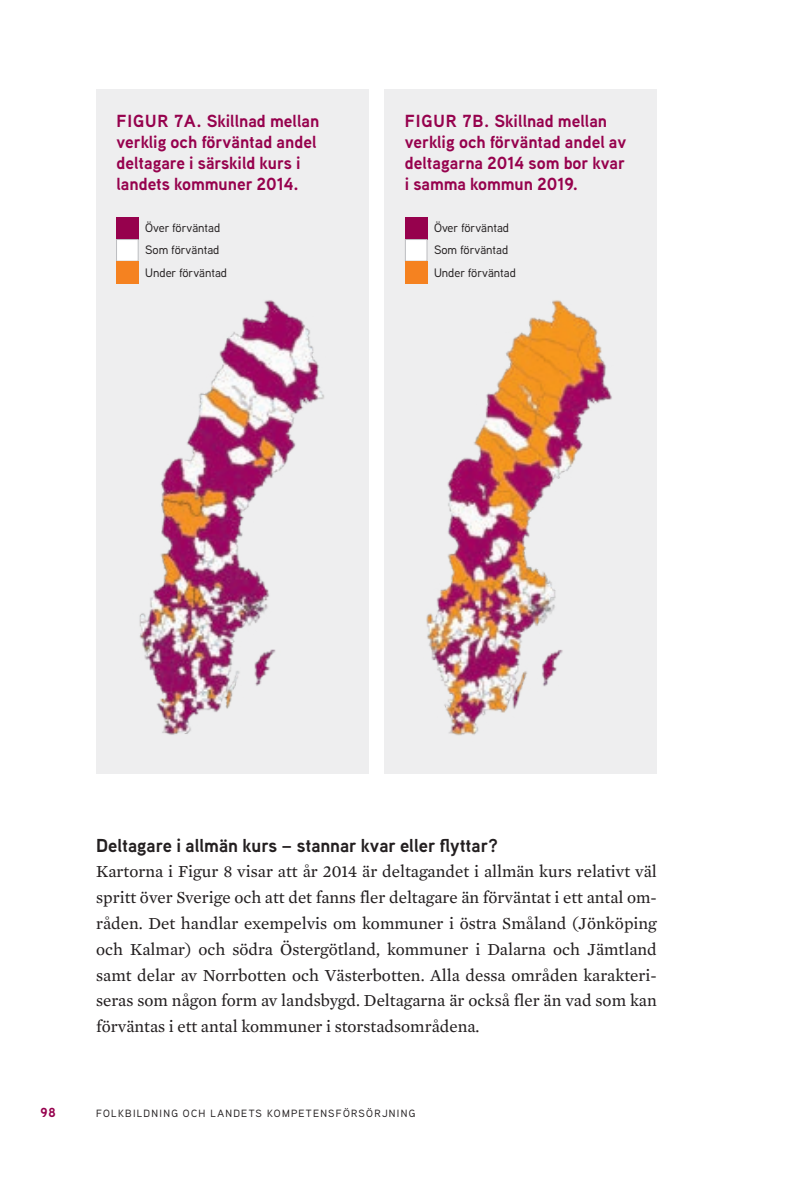
<style>
.page{position:relative;width:801px;height:1187px;background:#fff}
.page>*{position:absolute;margin:0;border:0;box-sizing:border-box;transform-origin:0 0}
.Rubrik_2{font:700 18.72px "Aaux Next";color:#231f20}
.Tabell_huvudrubrik{font:700 17.5px/21px "Aaux Next";color:#96014d}
.Brödtext_utan_indrag{font:17.15px/25.7px "Mercury Text G2";color:#231f20;text-align:justify}
.t1{font:700 13.12px "Aaux Next";color:#96014d}
.Legendsiffra{font:500 12.25px "Aaux Next";color:#231f20}
.t2{font:500 10.5px "Aaux Next";letter-spacing:.12em;color:#231f20}
</style>
<div class="page">
<div style="left:96px;top:89px;width:272px;height:685px;background:#eeeeef"></div>
<div style="left:384px;top:89px;width:272px;height:685px;background:#eeeeef"></div>
<img style="left:138px;top:258px;width:231px;height:510px">
<img style="left:335px;top:258px;width:322px;height:499px">
<div style="left:116px;top:217px;width:22px;height:22px;background:#96014d"></div>
<div style="left:405px;top:217px;width:22px;height:22px;background:#96014d"></div>
<div style="left:116px;top:239px;width:22px;height:22px;background:#fff;border:1px solid #bcbdc0"></div>
<div style="left:405px;top:239px;width:22px;height:22px;background:#fff;border:1px solid #bcbdc0"></div>
<div style="left:116px;top:261px;width:22px;height:23px;background:#f58220"></div>
<div style="left:405px;top:261px;width:22px;height:23px;background:#f58220"></div>
<p class="Tabell_huvudrubrik" style="left:116px;top:110px;width:204px">FIGUR 7A. Skillnad mellan verklig och förväntad andel deltagare i särskild kurs i landets kommuner 2014.</p>
<p class="Tabell_huvudrubrik" style="left:405px;top:110px;width:223px">FIGUR 7B. Skillnad mellan verklig och förväntad andel av deltagarna 2014 som bor kvar i samma kommun 2019.</p>
<p class="Legendsiffra" style="left:145px;top:219px;width:77px">Över förväntad</p>
<p class="Legendsiffra" style="left:434px;top:219px;width:77px">Över förväntad</p>
<p class="Legendsiffra" style="left:145px;top:264px;width:83px">Under förväntad</p>
<p class="Legendsiffra" style="left:434px;top:264px;width:83px">Under förväntad</p>
<p class="Legendsiffra" style="left:145px;top:242px;width:76px">Som förväntad</p>
<p class="Legendsiffra" style="left:434px;top:242px;width:76px">Som förväntad</p>
<p class="Rubrik_2" style="left:96px;top:831px;width:403px">Deltagare i allmän kurs – stannar kvar eller flyttar?</p>
<p class="Brödtext_utan_indrag" style="left:96px;top:859px;width:562px">Kartorna i Figur 8 visar att år 2014 är deltagandet i allmän kurs relativt väl spritt över Sverige och att det fanns fler deltagare än förväntat i ett antal om&shy;råden. Det handlar exempelvis om kommuner i östra Småland (Jönköping och Kalmar) och södra Östergötland, kommuner i Dalarna och Jämtland samt delar av Norrbotten och Västerbotten. Alla dessa områden karakteri&shy;seras som någon form av landsbygd. Deltagarna är också fler än vad som kan förväntas i ett antal kommuner i storstadsområdena.</p>
<p class="t1" style="left:40px;top:1102px;width:17px">98</p>
<p class="t2" style="left:96px;top:1105px;width:320px">FOLKBILDNING OCH LANDETS KOMPETENSFÖRSÖRJNING</p>
</div>
